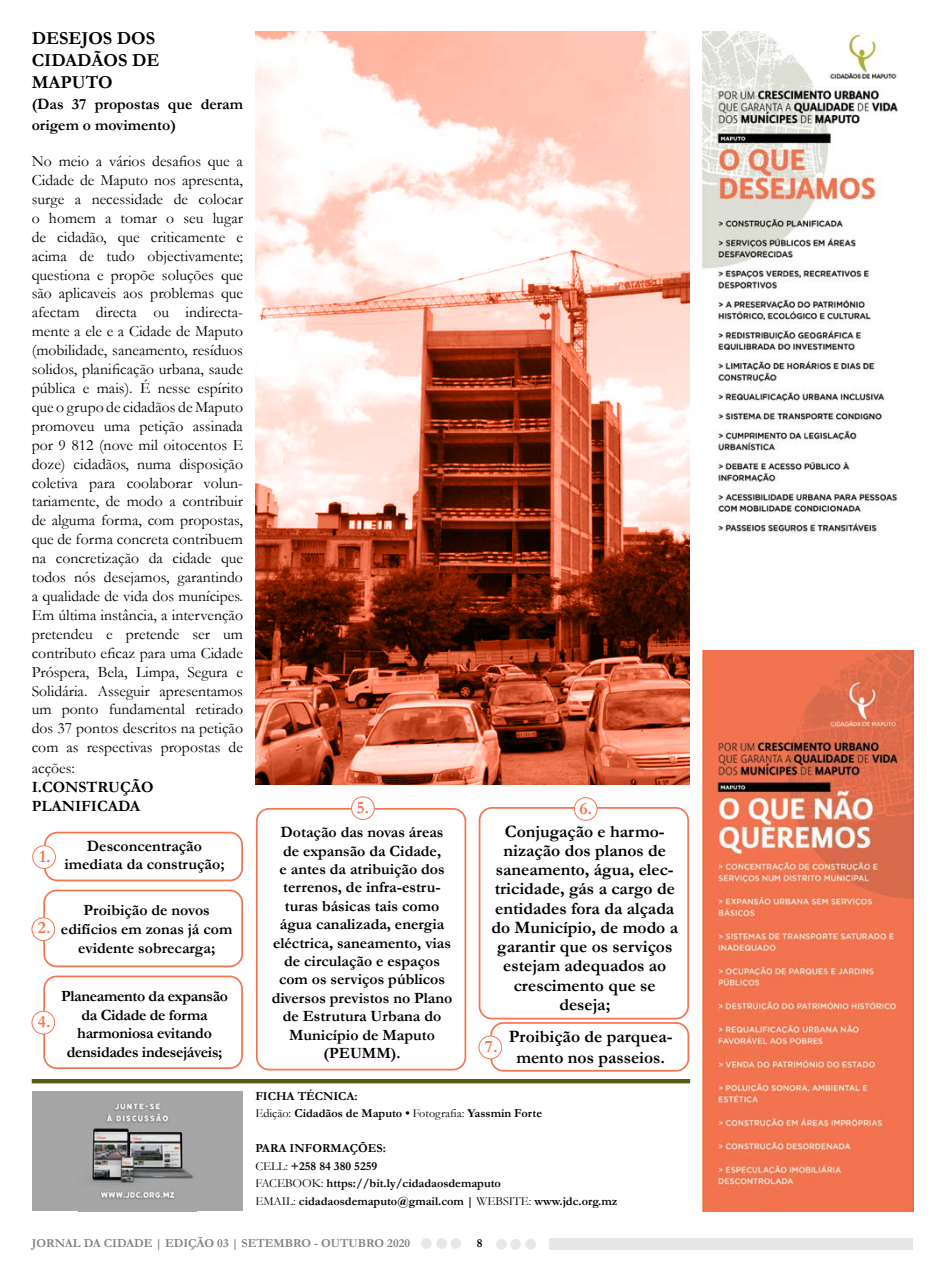
<style>
.page{position:relative;width:945px;height:1286px;background:#fff}
.page>*{position:absolute;margin:0;border:0;box-sizing:border-box;transform-origin:0 0}
.t1{font:700 18.38px/22.1px "Garamond";color:#000}
.t2{font:700 17.5px/19.2px "Garamond";color:#000;text-align:center}
.t3{font:700 17.5px "Garamond";color:#f47652}
.t4{font:15.75px/18.9px "Garamond";color:#000;text-align:justify}
.t5{font:700 15.75px/18.4px "Garamond";color:#000;text-align:center}
.t6{font:700 15.75px/18.9px "Garamond";letter-spacing:-.02em;color:#000;text-align:center}
.t7{font:700 12.25px/17.5px "Garamond";color:#000}
.t8{font:700 12.25px "Garamond";color:#818285}
.s1{font-weight:400}
</style>
<div class="page">
<div style="left:549px;top:1238px;width:364px;height:11px;background:#e7e7e7"></div>
<div style="left:421px;top:1238px;width:11px;height:10px;background:#e7e7e7;border-radius:50%"></div>
<div style="left:525px;top:1238px;width:11px;height:11px;background:#e7e7e7;border-radius:50%"></div>
<div style="left:436px;top:1238px;width:11px;height:10px;background:#e7e7e7;border-radius:50%"></div>
<div style="left:510px;top:1238px;width:11px;height:11px;background:#e7e7e7;border-radius:50%"></div>
<div style="left:450px;top:1238px;width:11px;height:10px;background:#e7e7e7;border-radius:50%"></div>
<div style="left:496px;top:1238px;width:11px;height:11px;background:#e7e7e7;border-radius:50%"></div>
<div style="left:32px;top:1091px;width:211px;height:120px;background:#a6a6a6"></div>
<img style="left:92px;top:1102px;width:101px;height:98px">
<div style="left:32px;top:1078px;width:658px;height:5px;background:#565b0f"></div>
<img style="left:703px;top:31px;width:195px;height:504px">
<img style="left:703px;top:650px;width:211px;height:561px">
<img style="left:256px;top:32px;width:434px;height:752px">
<div style="left:44px;top:831px;width:199px;height:50px;border:2px solid #f47652;border-radius:12px"></div>
<div style="left:490px;top:1022px;width:199px;height:49px;border:2px solid #f47652;border-radius:12px"></div>
<div style="left:43px;top:975px;width:200px;height:93px;border:2px solid #f47652;border-radius:12px"></div>
<div style="left:256px;top:808px;width:210px;height:262px;border:2px solid #f47652;border-radius:12px"></div>
<div style="left:479px;top:807px;width:210px;height:212px;border:2px solid #f47652;border-radius:12px"></div>
<div style="left:43px;top:889px;width:200px;height:78px;border:2px solid #f47652;border-radius:12px"></div>
<div style="left:33px;top:845px;width:22px;height:23px;background:#fff;border-radius:50%"></div>
<div style="left:32px;top:845px;width:24px;height:23px;border:1px solid #f47652;border-radius:50%"></div>
<div style="left:479px;top:1036px;width:23px;height:22px;background:#fff;border-radius:50%"></div>
<div style="left:479px;top:1035px;width:23px;height:24px;border:1px solid #f47652;border-radius:50%"></div>
<div style="left:352px;top:796px;width:22px;height:23px;background:#fff;border-radius:50%"></div>
<div style="left:351px;top:796px;width:24px;height:24px;border:1px solid #f47652;border-radius:50%"></div>
<div style="left:574px;top:797px;width:23px;height:23px;background:#fff;border-radius:50%"></div>
<div style="left:574px;top:797px;width:24px;height:23px;border:1px solid #f47652;border-radius:50%"></div>
<div style="left:32px;top:917px;width:23px;height:23px;background:#fff;border-radius:50%"></div>
<div style="left:32px;top:917px;width:23px;height:24px;border:1px solid #f47652;border-radius:50%"></div>
<div style="left:32px;top:1011px;width:23px;height:22px;background:#fff;border-radius:50%"></div>
<div style="left:32px;top:1010px;width:23px;height:24px;border:1px solid #f47652;border-radius:50%"></div>
<p class="t1" style="left:32px;top:27px;width:129px">DESEJOS DOS<br>CIDADÃOS DE<br>MAPUTO</p>
<p class="t5" style="left:32px;top:93px;width:213px;line-height:21px;text-align:left">(Das 37 propostas que deram origem o movimento)</p>
<p class="t4" style="left:32px;top:151px;width:213px">No meio a vários desafios que a Cidade de Maputo nos apresenta, surge a necessidade de colocar o homem a tomar o seu lugar de cidadão, que criticamente e acima de tudo objectivamente; questiona e propõe soluções que são aplicaveis aos problemas que afectam directa ou indirecta&shy;mente a ele e a Cidade de Maputo (mobilidade, saneamento, resíduos solidos, planificação urbana, saude pública e mais). É nesse espírito que o grupo de cidadãos de Maputo promoveu uma petição assinada por 9 812 (nove mil oitocentos E doze) cidadãos, numa disposição coletiva para coolaborar volun&shy;tariamente, de modo a contribuir de alguma forma, com propostas, que de forma concreta contribuem na concretização da cidade que todos nós desejamos, garantindo a qualidade de vida dos munícipes.<br>Em última instância, a intervenção pretendeu e pretende ser um contributo eficaz para uma Cidade Próspera, Bela, Limpa, Segura e Solidária. Asseguir apresentamos um ponto fundamental retirado dos 37 pontos descritos na petição com as respectivas propostas de</p>
<p class="t4" style="left:32px;top:758px;width:45px">acções:</p>
<p class="t5" style="left:32px;top:777px;width:123px;line-height:18.9px;text-align:left">I.CONSTRUÇÃO<br>PLANIFICADA</p>
<p class="t5" style="left:65px;top:836px;width:161px;line-height:18.9px">Desconcentração imediata da construção;</p>
<p class="t3" style="left:39px;top:844px;width:13px">1.</p>
<p class="t3" style="left:38px;top:915px;width:14px">2.</p>
<p class="t5" style="left:61px;top:900px;width:173px;line-height:18.9px">Proibição de novos edifícios em zonas já com evidente sobrecarga;</p>
<p class="t3" style="left:38px;top:1009px;width:14px">4.</p>
<p class="t6" style="left:61px;top:986px;width:169px">Planeamento da expansão da Cidade de forma harmoniosa evitando densidades indesejáveis;</p>
<p class="t3" style="left:357px;top:795px;width:14px">5.</p>
<p class="t3" style="left:579px;top:796px;width:14px">6.</p>
<p class="t5" style="left:272px;top:823px;width:182px">Dotação das novas áreas de expansão da Cidade,<br>e antes da atribuição dos terrenos, de infra-estru&shy;turas básicas tais como água canalizada, energia eléctrica, saneamento, vias de circulação e espaços com os serviços públicos diversos previstos no Plano de Estrutura Urbana do<br>Município de Maputo (PEUMM).</p>
<p class="t2" style="left:491px;top:821px;width:188px">Conjugação e harmo&shy;nização dos planos de saneamento, água, elec&shy;tricidade, gás a cargo de entidades fora da alçada do Município, de modo a garantir que os serviços estejam adequados ao crescimento que se deseja;</p>
<p class="t2" style="left:509px;top:1026px;width:165px;line-height:21px">Proibição de parquea&shy;mento nos passeios.</p>
<p class="t3" style="left:485px;top:1034px;width:14px">7.</p>
<p class="t7" style="left:255px;top:1087px;width:288px">FICHA TÉCNICA:<br><span class="s1">Edição:</span> Cidadãos de Maputo • <span class="s1">Fotografia:</span> Yassmin Forte</p>
<p class="t7" style="left:255px;top:1139px;width:364px">PARA INFORMAÇÕES:<br><span class="s1">CELL:</span> +258 84 380 5259<br><span class="s1">FACEBOOK:</span> https://bit.ly/cidadaosdemaputo<br><span class="s1">EMAIL:</span> cidadaosdemaputo@gmail.com | <span class="s1">WEBSITE:</span> www.jdc.org.mz</p>
<p class="t8" style="left:32px;top:1234px;width:380px">JORNAL DA CIDADE | EDIÇÃO 03 | SETEMBRO - OUTUBRO 2020</p>
<p class="t7" style="left:477px;top:1234px;width:7px">8</p>
</div>
